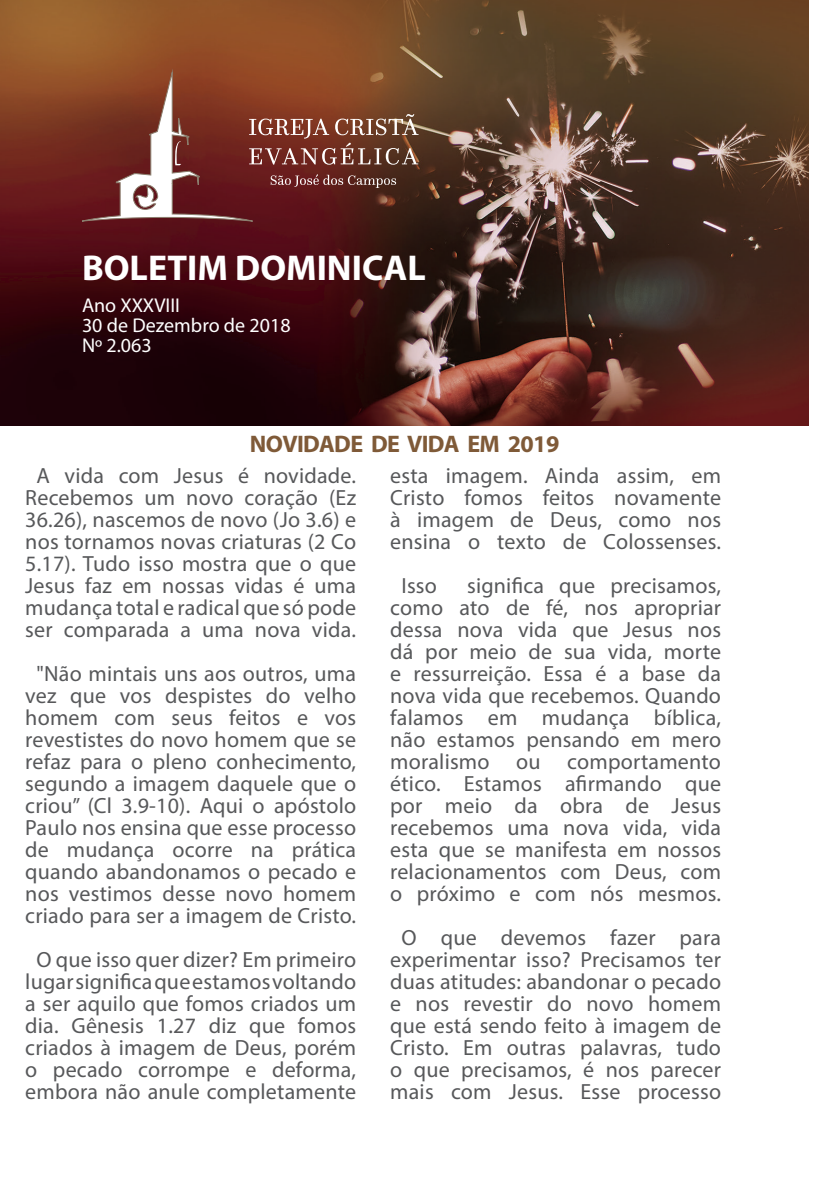
<style>
.page{position:relative;width:840px;height:1191px;background:#fff}
.page>*{position:absolute;margin:0;border:0;box-sizing:border-box;transform-origin:0 0}
.t1{font:700 36px "Myriad Pro";color:#fff}
.t2{font:700 24px "Myriad Pro";letter-spacing:-.025em;color:#7f5a38}
.t3{font:22px/22px "Myriad Pro";letter-spacing:.01em;color:#57585a;text-align:center}
.t4{font:20px "Myriad Pro";color:#fff}
</style>
<div class="page">
<img style="left:0;top:0;width:808px;height:426px">
<svg style="left:81px;top:72px;width:337px;height:149px;background:#7f4337"></svg>
<p class="t1" style="left:82px;top:244px;width:345px">BOLETIM DOMINICAL</p>
<p class="t4" style="left:82px;top:292px;width:99px">Ano XXXVIII</p>
<p class="t4" style="left:82px;top:312px;width:210px">30 de Dezembro de 2018</p>
<p class="t4" style="left:82px;top:332px;width:71px">Nº 2.063</p>
<p class="t2" style="left:250px;top:429px;width:311px">NOVIDADE DE VIDA EM 2019</p>
<p class="t3" style="left:25px;top:464px;width:332px">A vida com Jesus é novidade.<br>Recebemos um novo coração (Ez<br>36.26), nascemos de novo (Jo 3.6) e nos tornamos novas criaturas (2 Co<br>5.17). Tudo isso mostra que o que<br>Jesus faz em nossas vidas é uma mudança total e radical que só pode ser comparada a uma nova vida.</p>
<p class="t3" style="left:25px;top:662px;width:332px">"Não mintais uns aos outros, uma vez que vos despistes do velho homem com seus feitos e vos revestistes do novo homem que se refaz para o pleno conhecimento, segundo a imagem daquele que o criou” (Cl 3.9-10). Aqui o apóstolo<br>Paulo nos ensina que esse processo de mudança ocorre na prática quando abandonamos o pecado e nos vestimos desse novo homem criado para ser a imagem de Cristo.</p>
<p class="t3" style="left:25px;top:948px;width:332px">O que isso quer dizer? Em primeiro lugar significa que estamos voltando a ser aquilo que fomos criados um dia. Gênesis 1.27 diz que fomos criados à imagem de Deus, porém o pecado corrompe e deforma, embora não anule completamente</p>
<p class="t3" style="left:390px;top:464px;width:332px;text-align:justify">esta imagem. Ainda assim, em Cristo fomos feitos novamente à imagem de Deus, como nos ensina o texto de Colossenses.</p>
<p class="t3" style="left:401px;top:574px;width:37px">Isso</p>
<p class="t3" style="left:390px;top:574px;width:332px;text-align:justify;text-indent:77px">significa que precisamos, como ato de fé, nos apropriar dessa nova vida que Jesus nos dá por meio de sua vida, morte e ressurreição. Essa é a base da nova vida que recebemos. Quando falamos em mudança bíblica, não estamos pensando em mero moralismo ou comportamento ético. Estamos afirmando que por meio da obra de Jesus recebemos uma nova vida, vida esta que se manifesta em nossos relacionamentos com Deus, com o próximo e com nós mesmos.</p>
<p class="t3" style="left:390px;top:926px;width:332px">O que devemos fazer para experimentar isso? Precisamos ter duas atitudes: abandonar o pecado e nos revestir do novo homem que está sendo feito à imagem de<br>Cristo. Em outras palavras, tudo o que precisamos, é nos parecer mais com Jesus. Esse processo</p>
</div>
